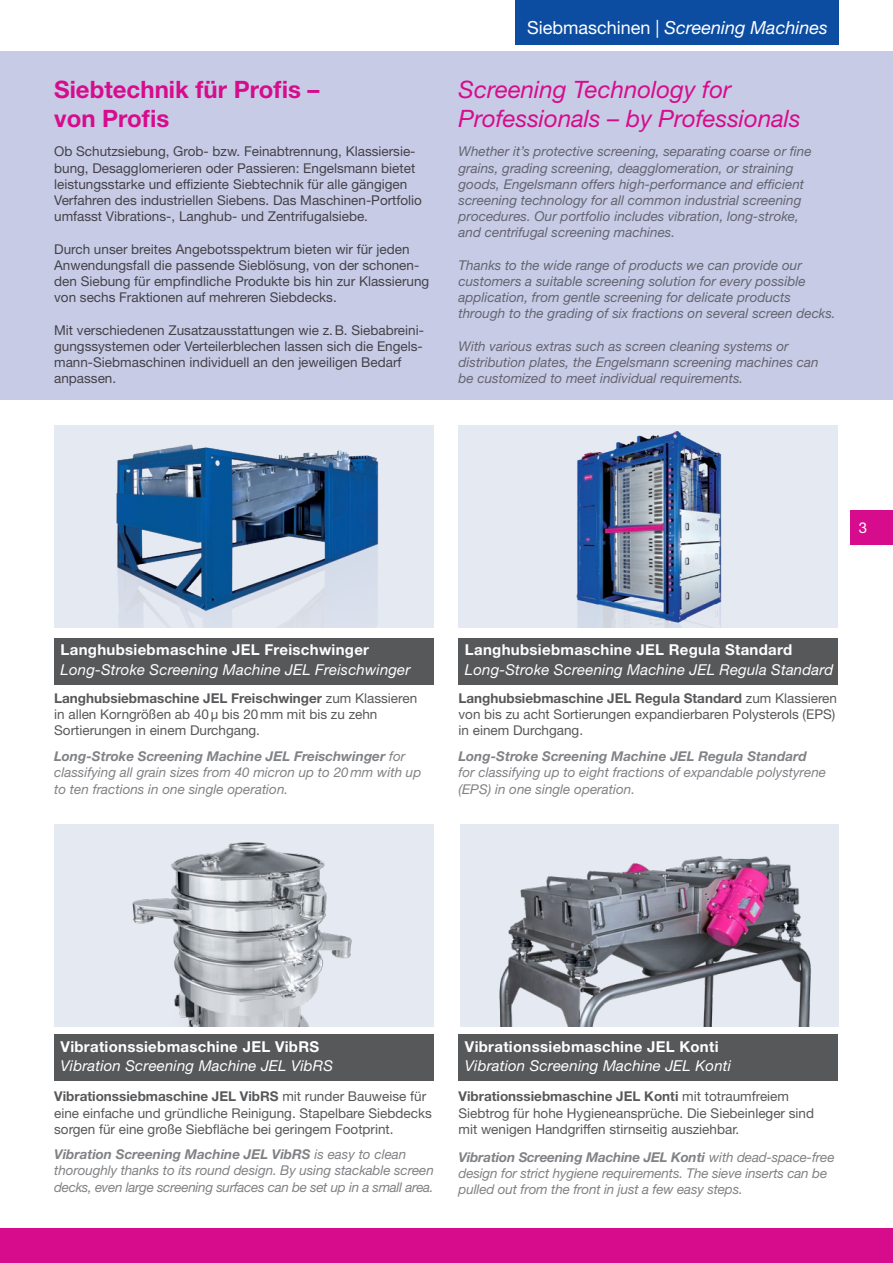
<style>
.page{position:relative;width:893px;height:1263px;background:#fff}
.page>*{position:absolute;margin:0;border:0;box-sizing:border-box;transform-origin:0 0}
.Engelsmann_Folder_He{font:italic 24px/28.8px "Helvetica Neue LT Std";color:#d70c8c}
.Engelsmann_Folder_He-2{font:700 24px/28.8px "Helvetica Neue LT Std";color:#d70c8c}
.Engelsmann_Folder_Re{font:italic 18px "Helvetica Neue LT Std";color:#fff}
.t1{font:italic 15px "Helvetica Neue LT Std";letter-spacing:.01em;color:#fff}
.t2{font:700 15px "Helvetica Neue LT Std";letter-spacing:.02em;color:#fff}
.t3{font:15px "Helvetica Neue LT Std";color:#fff}
.t4{font:italic 13.5px/16.2px "Helvetica Neue LT Std";color:#231f20}
.t5{font:13.5px/16.2px "Helvetica Neue LT Std";color:#231f20}
.t6{font:italic 13.5px/16.2px "Helvetica Neue LT Std";letter-spacing:-.01em;color:#808285}
.t7{font:13.5px/16.2px "Helvetica Neue LT Std";color:#57585a}
.s1{font-style:normal}
.s2{font-weight:700}
</style>
<div class="page">
<div style="left:850px;top:510px;width:43px;height:34px;background:#d70c8c"></div>
<div style="left:515px;top:0;width:323px;height:45px;background:#0d4da1"></div>
<div style="left:0;top:51px;width:893px;height:349px;background:#c7cbe6"></div>
<div style="left:459px;top:1034px;width:379px;height:47px;background:#57585a"></div>
<div style="left:54px;top:1034px;width:380px;height:47px;background:#57585a"></div>
<div style="left:54px;top:824px;width:380px;height:203px;background:#e5e9f1"></div>
<img style="left:132px;top:842px;width:220px;height:185px">
<div style="left:0;top:1229px;width:893px;height:34px;background:#d70c8c"></div>
<div style="left:459px;top:425px;width:379px;height:203px;background:#e5e9f1"></div>
<img style="left:576px;top:431px;width:146px;height:197px">
<div style="left:459px;top:638px;width:379px;height:47px;background:#57585a"></div>
<div style="left:54px;top:425px;width:380px;height:203px;background:#e5e9f1"></div>
<img style="left:116px;top:444px;width:263px;height:184px">
<div style="left:54px;top:638px;width:380px;height:47px;background:#57585a"></div>
<div style="left:460px;top:824px;width:378px;height:203px;background:#e5e9f1"></div>
<img style="left:499px;top:856px;width:312px;height:171px">
<p class="Engelsmann_Folder_Re" style="left:527px;top:17px;width:302px"><span class="s1">Siebmaschinen |</span> Screening Machines</p>
<p class="Engelsmann_Folder_He-2" style="left:54px;top:74px;width:267px">Siebtechnik für Profis – von Profis</p>
<p class="Engelsmann_Folder_He" style="left:459px;top:75px;width:344px">Screening Technology for<br>Professionals – by Professionals</p>
<p class="t5" style="left:54px;top:143px;width:369px">Ob Schutzsiebung, Grob- bzw. Feinabtrennung, Klassiersie&shy;bung, Desagglomerieren oder Passieren: Engelsmann bietet leistungsstarke und effiziente Siebtechnik für alle gängigen Verfahren des industriellen Siebens. Das Maschinen-Portfolio umfasst Vibrations-, Langhub- und Zentrifugalsiebe.</p>
<p class="t5" style="left:54px;top:240px;width:377px">Durch unser breites Angebotsspektrum bieten wir für jeden Anwendungsfall die passende Sieblösung, von der schonen&shy;den Siebung für empfindliche Produkte bis hin zur Klassierung von sechs Fraktionen auf mehreren Siebdecks.</p>
<p class="t5" style="left:54px;top:321px;width:371px">Mit verschiedenen Zusatzausstattungen wie z.B. Siebabreini&shy;gungssystemen oder Verteilerblechen lassen sich die Engels&shy;mann-Siebmaschinen individuell an den jeweiligen Bedarf anpassen.</p>
<p class="t4" style="left:459px;top:143px;width:355px">Whether it’s protective screening, separating coarse or fine grains, grading screening, deagglomeration, or straining goods, Engelsmann offers high-performance and efficient screening technology for all common industrial screening procedures. Our portfolio includes vibration, long-stroke, and centrifugal screening machines.</p>
<p class="t4" style="left:459px;top:257px;width:379px">Thanks to the wide range of products we can provide our customers a suitable screening solution for every possible application, from gentle screening for delicate products through to the grading of six fractions on several screen decks.</p>
<p class="t4" style="left:459px;top:338px;width:362px">With various extras such as screen cleaning systems or distribution plates, the Engelsmann screening machines can be customized to meet individual requirements.</p>
<p class="t3" style="left:859px;top:518px;width:10px">3</p>
<p class="t2" style="left:61px;top:641px;width:310px">Langhubsiebmaschine JEL Freischwinger</p>
<p class="t1" style="left:61px;top:660px;width:351px">Long-Stroke Screening Machine JEL Freischwinger</p>
<p class="t7" style="left:54px;top:690px;width:364px"><span class="s2">Langhubsiebmaschine JEL Freischwinger</span> zum Klassieren in allen Korngrößen ab 40μ bis 20mm mit bis zu zehn<br>Sortierungen in einem Durchgang.</p>
<p class="t6" style="left:54px;top:748px;width:369px"><span class="s2">Long-Stroke Screening Machine JEL Freischwinger</span> for classifying all grain sizes from 40 micron up to 20mm with up to ten fractions in one single operation.</p>
<p class="t2" style="left:465px;top:641px;width:329px">Langhubsiebmaschine JEL Regula Standard</p>
<p class="t1" style="left:465px;top:660px;width:370px">Long-Stroke Screening Machine JEL Regula Standard</p>
<p class="t7" style="left:459px;top:690px;width:380px"><span class="s2">Langhubsiebmaschine JEL Regula Standard</span> zum Klassieren von bis zu acht Sortierungen expandierbaren Polysterols (EPS) in einem Durchgang.</p>
<p class="t6" style="left:459px;top:748px;width:369px"><span class="s2">Long-Stroke Screening Machine JEL Regula Standard </span>for classifying up to eight fractions of expandable polystyrene (EPS) in one single operation.</p>
<p class="t2" style="left:61px;top:1037px;width:260px">Vibrationssiebmaschine JEL VibRS</p>
<p class="t1" style="left:61px;top:1057px;width:274px">Vibration Screening Machine JEL VibRS</p>
<p class="t7" style="left:54px;top:1088px;width:379px"><span class="s2">Vibrationssiebmaschine JEL VibRS</span> mit runder Bauweise für eine einfache und gründliche Reinigung. Stapelbare Siebdecks sorgen für eine große Siebfläche bei geringem Footprint.</p>
<p class="t2" style="left:465px;top:1037px;width:255px">Vibrationssiebmaschine JEL Konti</p>
<p class="t1" style="left:465px;top:1057px;width:268px">Vibration Screening Machine JEL Konti</p>
<p class="t7" style="left:459px;top:1088px;width:357px"><span class="s2">Vibrationssiebmaschine JEL Konti</span> mit totraumfreiem<br>Siebtrog für hohe Hygieneansprüche. Die Siebeinleger sind mit wenigen Handgriffen stirnseitig ausziehbar.</p>
<p class="t6" style="left:54px;top:1146px;width:381px"><span class="s2">Vibration Screening Machine JEL VibRS</span> is easy to clean thoroughly thanks to its round design. By using stackable screen decks, even large screening surfaces can be set up in a small area.</p>
<p class="t6" style="left:459px;top:1149px;width:378px"><span class="s2">Vibration Screening Machine JEL Konti</span> with dead-space-free design for strict hygiene requirements. The sieve inserts can be pulled out from the front in just a few easy steps.</p>
</div>
